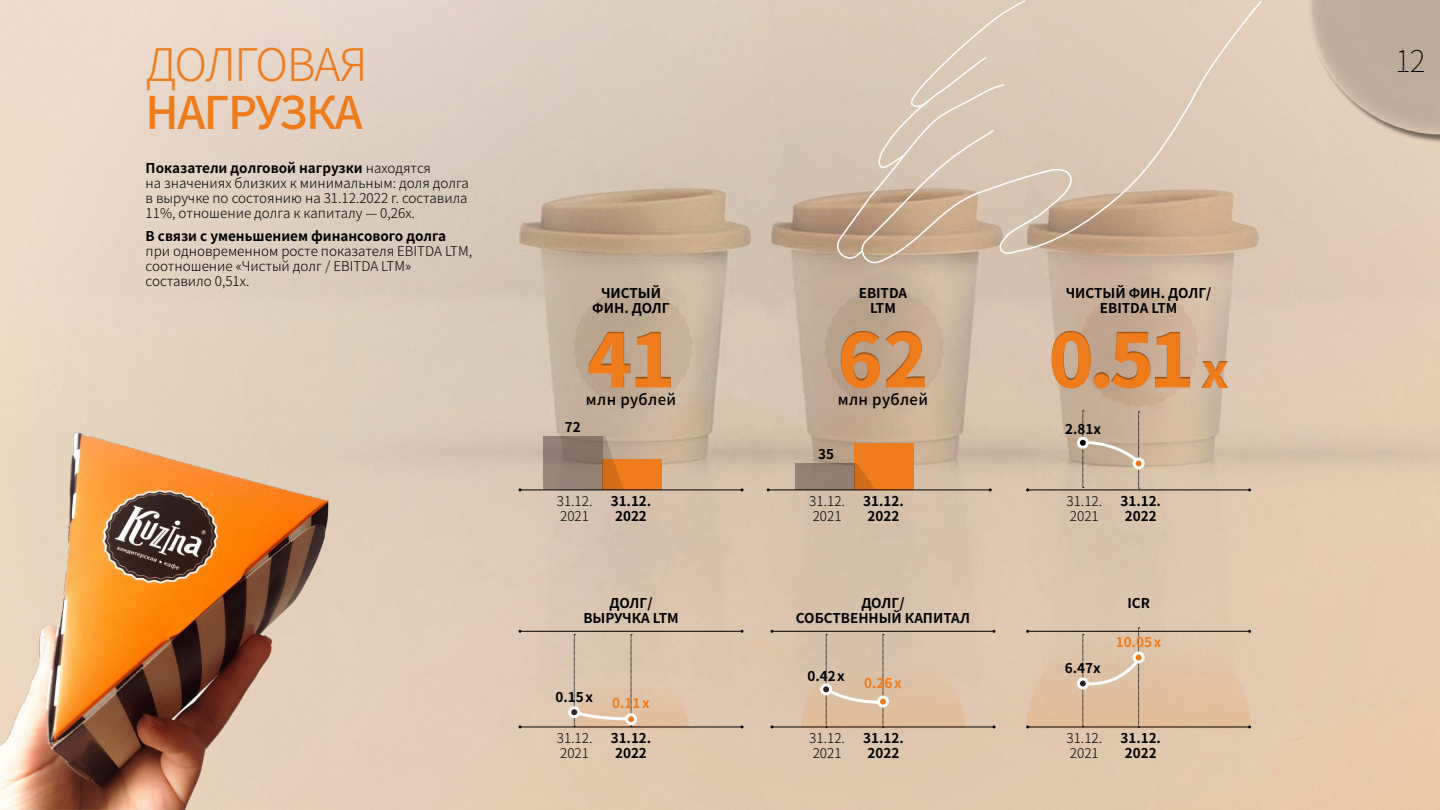
<style>
.page{position:relative;width:1440px;height:810px;background:#fff}
.page>*{position:absolute;margin:0;border:0;box-sizing:border-box;transform-origin:0 0}
.t1{font:900 75px "Noto Sans CJ Ktc";color:#ef7b1b}
.t2{font:300 45px "Noto Sans CJ Ktc";letter-spacing:-.03em;color:#ef7b1b}
.t3{font:500 45px "Noto Sans CJ Ktc";letter-spacing:-.03em;color:#ef7b1b}
.t4{font:100 30px "Noto Sans CJ Ktc";color:#000}
.t5{font:500 15px "Noto Sans CJ Ktc";letter-spacing:.025em;color:#000}
.t6{font:300 13.5px/15px "Noto Sans CJ Ktc";color:#000}
.t7{font:700 13.5px/15px "Noto Sans CJ Ktc";color:#000;text-align:center}
.t8{font:700 13.5px "Noto Sans CJ Ktc";color:#ef7b1b}
.s1{font-weight:700}
.s2{font-size:47.25px}
</style>
<div class="page">
<img style="left:0;top:0;width:1440px;height:810px">
<div style="left:854px;top:444px;width:60px;height:46px;background:#ef7b1b"></div>
<div style="left:602px;top:459px;width:60px;height:31px;background:#ef7b1b"></div>
<hr style="left:1028px;top:490px;width:222px;height:1px;background:#000">
<hr style="left:772px;top:727px;width:222px;height:1px;background:#000">
<hr style="left:520px;top:727px;width:222px;height:1px;background:#000">
<svg style="left:571px;top:635px;width:118px;height:93px;background:#dac1a8"></svg>
<div style="left:627px;top:715px;width:9px;height:9px;background:#ef7b1b;border-radius:50%"></div>
<div style="left:625px;top:713px;width:12px;height:12px;border:3px solid #fff;border-radius:50%"></div>
<div style="left:570px;top:708px;width:9px;height:9px;background:#332020;border-radius:50%"></div>
<div style="left:568px;top:706px;width:12px;height:12px;border:3px solid #fff;border-radius:50%"></div>
<svg style="left:603px;top:467px;width:21px;height:23px"></svg>
<hr style="left:520px;top:490px;width:222px;height:1px;background:#000">
<div style="left:795px;top:464px;width:60px;height:26px;background:#937e71"></div>
<svg style="left:801px;top:634px;width:164px;height:94px;background:#d8bea3"></svg>
<div style="left:822px;top:685px;width:9px;height:9px;background:#332020;border-radius:50%"></div>
<div style="left:820px;top:683px;width:12px;height:12px;border:3px solid #fff;border-radius:50%"></div>
<hr style="left:768px;top:490px;width:222px;height:1px;background:#000">
<img style="left:0;top:432px;width:328px;height:378px">
<div style="left:972px;top:252px;width:438px;height:215px;background:#000;opacity:.4"></div>
<div style="left:760px;top:252px;width:389px;height:215px;background:#000;opacity:.4"></div>
<div style="left:510px;top:252px;width:386px;height:215px;background:#000;opacity:.4"></div>
<svg style="left:518px;top:183px;width:235px;height:71px;background:#c2ab91"></svg>
<svg style="left:770px;top:0;width:491px;height:264px;background:#d4c1ac"></svg>
<svg style="left:543px;top:436px;width:60px;height:54px;background:#8d7a6e"></svg>
<svg style="left:855px;top:464px;width:21px;height:26px"></svg>
<svg style="left:1026px;top:619px;width:225px;height:109px;background:#dabea3"></svg>
<hr style="left:772px;top:631px;width:222px;height:1px;background:#000">
<hr style="left:520px;top:631px;width:222px;height:1px;background:#000">
<svg style="left:1079px;top:287px;width:120px;height:202px;background:#c9b098"></svg>
<div style="left:1134px;top:459px;width:9px;height:9px;background:#ef7b1b;border-radius:50%"></div>
<div style="left:1133px;top:457px;width:12px;height:12px;border:3px solid #fff;border-radius:50%"></div>
<div style="left:1078px;top:438px;width:9px;height:9px;background:#000;border-radius:50%"></div>
<div style="left:1077px;top:437px;width:12px;height:12px;border:3px solid #fff;border-radius:50%"></div>
<h2 class="t2" style="left:145px;top:39px;width:224px">ДОЛГОВАЯ</h2>
<h3 class="t4" style="left:1395px;top:44px;width:32px">12</h3>
<h2 class="t3" style="left:145px;top:87px;width:219px">НАГРУЗКА</h2>
<p class="t6" style="left:146px;top:161px;width:325px"><span class="s1">Показатели долговой нагрузки</span> находятся<br>на значениях близких к минимальным: доля долга в выручке по состоянию на 31.12.2022 г. составила 11%, отношение долга к капиталу — 0,26х.</p>
<p class="t7" style="left:146px;top:229px;width:302px">В связи с уменьшением финансового долга</p>
<p class="t6" style="left:146px;top:244px;width:328px">при одновременном росте показателя EBITDA LTM, соотношение «Чистый долг / EBITDA LTM» составило 0,51х.</p>
<p class="t7" style="left:592px;top:286px;width:79px">ЧИСТЫЙ<br>ФИН. ДОЛГ</p>
<p class="t7" style="left:1066px;top:286px;width:147px">ЧИСТЫЙ ФИН. ДОЛГ/<br>EBITDA LTM</p>
<h1 class="t1" style="left:1048px;top:318px;width:182px">0.51 <span class="s2">х</span></h1>
<p class="t7" style="left:859px;top:286px;width:50px">EBITDA<br>LTM</p>
<h1 class="t1" style="left:837px;top:318px;width:93px">62</h1>
<p class="t5" style="left:838px;top:392px;width:92px">млн рублей</p>
<h1 class="t1" style="left:587px;top:318px;width:90px">41</h1>
<p class="t5" style="left:586px;top:392px;width:92px">млн рублей</p>
<p class="t7" style="left:565px;top:420px;width:17px">72</p>
<p class="t7" style="left:818px;top:447px;width:17px">35</p>
<p class="t7" style="left:1065px;top:422px;width:37px">2.81х</p>
<p class="t6" style="left:557px;top:494px;width:37px">31.12.<br>2021</p>
<p class="t7" style="left:611px;top:494px;width:42px">31.12.<br>2022</p>
<p class="t6" style="left:809px;top:494px;width:37px">31.12.<br>2021</p>
<p class="t7" style="left:863px;top:494px;width:42px">31.12.<br>2022</p>
<p class="t6" style="left:1067px;top:494px;width:37px">31.12.<br>2021</p>
<p class="t7" style="left:1120px;top:494px;width:42px">31.12.<br>2022</p>
<p class="t7" style="left:583px;top:596px;width:97px">ДОЛГ/<br>ВЫРУЧКА LTM</p>
<p class="t7" style="left:555px;top:690px;width:39px">0.15х</p>
<p class="t6" style="left:557px;top:731px;width:37px">31.12.<br>2021</p>
<p class="t8" style="left:612px;top:695px;width:39px">0.11х</p>
<p class="t7" style="left:611px;top:731px;width:42px">31.12.<br>2022</p>
<p class="t7" style="left:861px;top:596px;width:45px">ДОЛГ/</p>
<p class="t7" style="left:1127px;top:596px;width:24px">ICR</p>
<p class="t7" style="left:796px;top:611px;width:176px">СОБСТВЕННЫЙ КАПИТАЛ</p>
<p class="t7" style="left:807px;top:668px;width:39px">0.42х</p>
<p class="t8" style="left:864px;top:675px;width:39px">0.26х</p>
<p class="t7" style="left:1065px;top:661px;width:37px">6.47х</p>
<p class="t8" style="left:1116px;top:634px;width:47px">10.05х</p>
<p class="t6" style="left:809px;top:731px;width:37px">31.12.<br>2021</p>
<p class="t7" style="left:863px;top:731px;width:42px">31.12.<br>2022</p>
<p class="t6" style="left:1067px;top:731px;width:37px">31.12.<br>2021</p>
<p class="t7" style="left:1120px;top:731px;width:42px">31.12.<br>2022</p>
</div>
